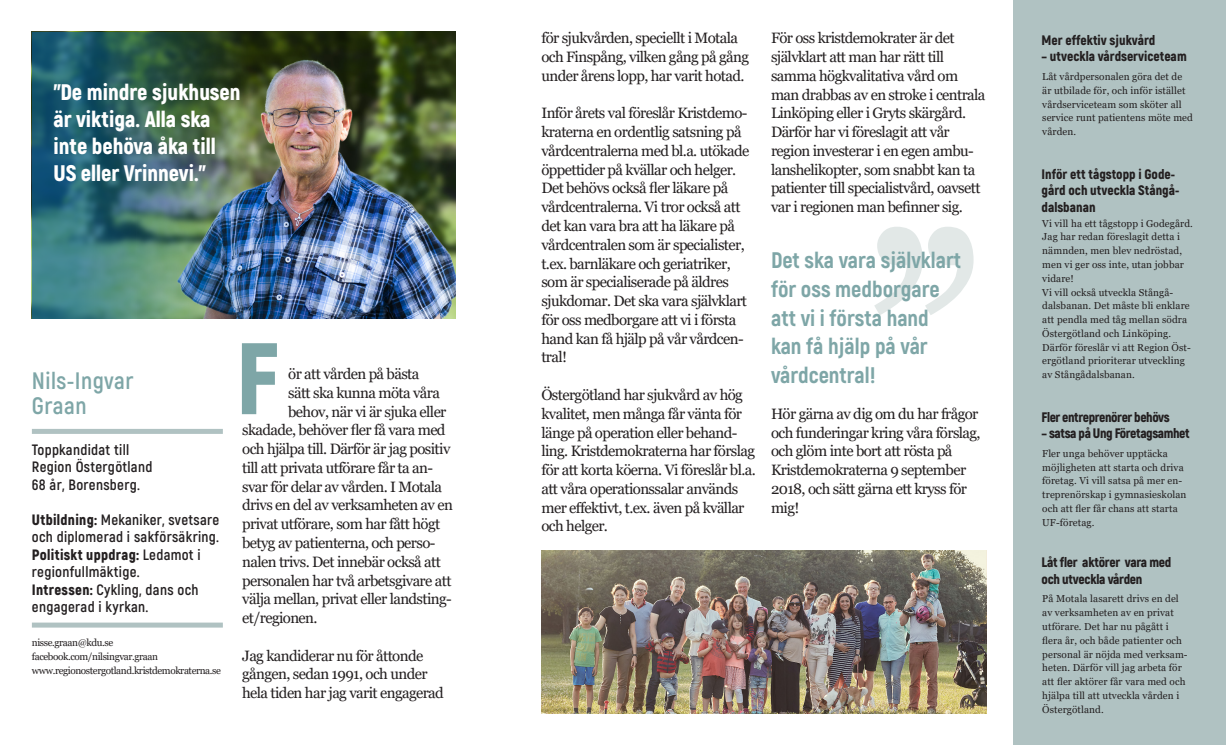
<style>
.page{position:relative;width:1226px;height:745px;background:#fff}
.page>*{position:absolute;margin:0;border:0;box-sizing:border-box;transform-origin:0 0}
.t1{font:900 101.25px "Akrobat";color:#7ea6a7}
.t2{font:700 23.75px "Akrobat";letter-spacing:.02em;color:#7ea6a7}
.t3{font:800 22.5px/28.8px "Akrobat";color:#7ea6a7}
.t4{font:900 22.5px/27px "Akrobat";color:#fff}
.t5{font:15px/18.8px "Georgia";letter-spacing:-.04em;color:#231f20}
.t6{font:700 15px/17.5px "Akrobat";letter-spacing:.02em;color:#231f20}
.t7{font:900 13.75px/16.2px "Akrobat";letter-spacing:-.01em;color:#231f20}
.t8{font:900 13.75px "Akrobat";letter-spacing:-.03em;color:#231f20}
.t9{font:10px/13.8px "Georgia";letter-spacing:.01em;color:#231f20}
.t10{font:10px "Georgia";letter-spacing:-.04em;color:#231f20}
.s1{font-weight:900}
</style>
<div class="page">
<div style="left:1013px;top:0;width:213px;height:744px;background:#b0c2c2"></div>
<img style="left:541px;top:550px;width:445px;height:162px">
<div style="left:32px;top:428px;width:191px;height:5px;background:#b0c2c2"></div>
<div style="left:32px;top:622px;width:191px;height:5px;background:#b0c2c2"></div>
<svg style="left:874px;top:227px;width:100px;height:88px"></svg>
<img style="left:255px;top:32px;width:201px;height:286px">
<img style="left:32px;top:32px;width:223px;height:286px">
<p class="t4" style="left:53px;top:79px;width:189px">”De mindre sjukhusen är viktiga. Alla ska inte behöva åka till<br>US eller Vrinnevi.”</p>
<p class="t2" style="left:32px;top:365px;width:103px">Nils-Ingvar</p>
<p class="t2" style="left:32px;top:390px;width:56px">Graan</p>
<p class="t6" style="left:32px;top:440px;width:99px">Toppkandidat till</p>
<p class="t6" style="left:32px;top:457px;width:122px">Region Östergötland</p>
<p class="t6" style="left:32px;top:475px;width:110px">68 år, Borensberg.</p>
<p class="t6" style="left:32px;top:510px;width:189px"><span class="s1">Utbildning:</span> Mekaniker, svetsare och diplomerad i sakförsäkring.</p>
<p class="t6" style="left:32px;top:545px;width:170px"><span class="s1">Politiskt uppdrag:</span> Ledamot i regionfullmäktige.</p>
<p class="t6" style="left:32px;top:580px;width:168px"><span class="s1">Intressen:</span> Cykling, dans och engagerad i kyrkan.</p>
<p class="t10" style="left:32px;top:636px;width:83px">nisse.graan@kdu.se</p>
<p class="t10" style="left:32px;top:650px;width:128px">facebook.com/nilsingvar.graan</p>
<p class="t10" style="left:32px;top:663px;width:191px">www.regionostergotland.kristdemokraterna.se</p>
<p class="t1" style="left:236px;top:313px;width:45px">F</p>
<p class="t5" style="left:288px;top:364px;width:133px">ör att vården på bästa</p>
<p class="t5" style="left:288px;top:383px;width:153px">sätt ska kunna möta våra</p>
<p class="t5" style="left:288px;top:402px;width:160px">behov, när vi är sjuka eller</p>
<p class="t5" style="left:242px;top:421px;width:205px">skadade, behöver fler få vara med</p>
<p class="t5" style="left:242px;top:439px;width:210px">och hjälpa till. Därför är jag positiv</p>
<p class="t5" style="left:242px;top:458px;width:192px">till att privata utförare får ta an-</p>
<p class="t5" style="left:242px;top:477px;width:201px">svar för delar av vården. I Motala</p>
<p class="t5" style="left:242px;top:496px;width:212px">drivs en del av verksamheten av en</p>
<p class="t5" style="left:242px;top:514px;width:200px">privat utförare, som har fått högt</p>
<p class="t5" style="left:242px;top:533px;width:195px">betyg av patienterna, och perso-</p>
<p class="t5" style="left:242px;top:552px;width:200px">nalen trivs. Det innebär också att</p>
<p class="t5" style="left:242px;top:571px;width:211px">personalen har två arbetsgivare att</p>
<p class="t5" style="left:242px;top:589px;width:211px">välja mellan, privat eller landsting-</p>
<p class="t5" style="left:242px;top:608px;width:77px">et/regionen.</p>
<p class="t5" style="left:242px;top:646px;width:203px">Jag kandiderar nu för åttonde gången, sedan 1991, och under hela tiden har jag varit engagerad</p>
<p class="t5" style="left:541px;top:29px;width:209px">för sjukvården, speciellt i Motala och Finspång, vilken gång på gång under årens lopp, har varit hotad.</p>
<p class="t5" style="left:541px;top:104px;width:210px">Inför årets val föreslår Kristdemo&shy;kraterna en ordentlig satsning på vårdcentralerna med bl.a. utökade öppettider på kvällar och helger.<br>Det behövs också fler läkare på vårdcentralerna. Vi tror också att det kan vara bra att ha läkare på vårdcentralen som är specialister, t.ex. barnläkare och geriatriker, som är specialiserade på äldres sjukdomar. Det ska vara självklart för oss medborgare att vi i första hand kan få hjälp på vår vårdcen&shy;tral!</p>
<p class="t5" style="left:541px;top:385px;width:216px">Östergötland har sjukvård av hög kvalitet, men många får vänta för länge på operation eller behand&shy;ling. Kristdemokraterna har förslag för att korta köerna. Vi föreslår bl.a. att våra operationssalar används mer effektivt, t.ex. även på kvällar och helger.</p>
<p class="t5" style="left:771px;top:29px;width:216px">För oss kristdemokrater är det självklart att man har rätt till samma högkvalitativa vård om man drabbas av en stroke i centrala Linköping eller i Gryts skärgård.<br>Därför har vi föreslagit att vår region investerar i en egen ambu&shy;lanshelikopter, som snabbt kan ta patienter till specialistvård, oavsett var i regionen man befinner sig.</p>
<p class="t3" style="left:771px;top:245px;width:192px">Det ska vara självklart för oss medborgare att vi i första hand kan få hjälp på vår vårdcentral!</p>
<p class="t5" style="left:771px;top:404px;width:211px">Hör gärna av dig om du har frågor och funderingar kring våra förslag, och glöm inte bort att rösta på<br>Kristdemokraterna 9 september<br>2018, och sätt gärna ett kryss för mig!</p>
<p class="t7" style="left:1042px;top:32px;width:115px">Mer effektiv sjukvård</p>
<p class="t7" style="left:1042px;top:48px;width:147px">– utveckla vårdserviceteam</p>
<p class="t9" style="left:1042px;top:70px;width:152px">Låt vårdpersonalen göra det de är utbilade för, och inför istället vårdserviceteam som sköter all service runt patientens möte med vården.</p>
<p class="t7" style="left:1042px;top:166px;width:139px">Inför ett tågstopp i Gode&shy;gård och utveckla Stångå&shy;dalsbanan</p>
<p class="t9" style="left:1042px;top:216px;width:152px">Vi vill ha ett tågstopp i Godegård.<br>Jag har redan föreslagit detta i nämnden, men blev nedröstad, men vi ger oss inte, utan jobbar vidare!<br>Vi vill också utveckla Stångå&shy;dalsbanan. Det måste bli enklare att pendla med tåg mellan södra<br>Östergötland och Linköping.<br>Därför föreslår vi att Region Öst&shy;ergötland prioriterar utveckling av Stångådalsbanan.</p>
<p class="t8" style="left:1042px;top:407px;width:130px">Fler entreprenörer behövs</p>
<p class="t8" style="left:1042px;top:424px;width:150px">– satsa på Ung Företagsamhet</p>
<p class="t9" style="left:1042px;top:446px;width:146px">Fler unga behöver upptäcka möjligheten att starta och driva företag. Vi vill satsa på mer en&shy;treprenörskap i gymnasieskolan och att fler får chans att starta<br>UF-företag.</p>
<p class="t7" style="left:1042px;top:554px;width:131px">Låt fler aktörer vara med och utveckla vården</p>
<p class="t9" style="left:1042px;top:592px;width:147px">På Motala lasarett drivs en del av verksamheten av en privat utförare. Det har nu pågått i flera år, och både patienter och personal är nöjda med verksam&shy;heten. Därför vill jag arbeta för att fler aktörer får vara med och hjälpa till att utveckla vården i<br>Östergötland.</p>
</div>
